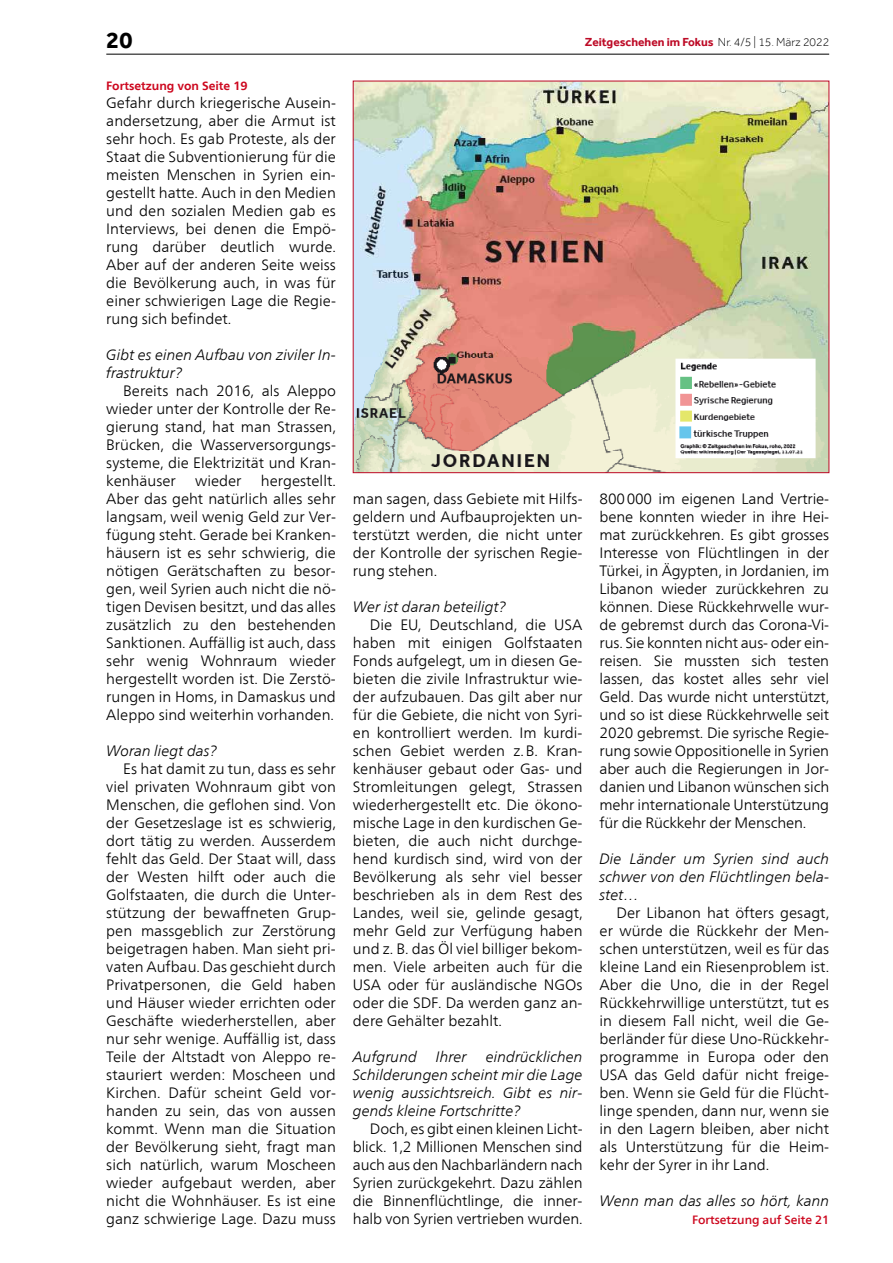
<style>
.page{position:relative;width:893px;height:1263px;background:#fff}
.page>*{position:absolute;margin:0;border:0;box-sizing:border-box;transform-origin:0 0}
.t1{font:700 24px "Effra";color:#000}
.t2{font:300 15px/18px "Frutiger Neue LT Com";color:#000;text-align:justify}
.t3{font:italic 300 15px/18px "Frutiger Neue LT Com";color:#000;text-align:justify}
.t4{font:700 12px "Effra";color:#bd0a26}
.t5{font:700 12px "Frutiger Neue LT Com";color:#cd071e}
.t6{font:500 12px "Frutiger Neue LT Com";color:#cd071e}
.s1{font-weight:300;color:#000}
</style>
<div class="page">
<hr style="left:106px;top:54px;width:723px;height:1px;background:#000">
<img style="left:355px;top:83px;width:472px;height:388px">
<h1 class="t1" style="left:106px;top:26px;width:28px">20</h1>
<p class="t4" style="left:585px;top:35px;width:246px">Zeitgeschehen im Fokus <span class="s1">Nr. 4/5 | 15. März 2022</span></p>
<p class="t5" style="left:106px;top:78px;width:143px">Fortsetzung von Seite 19</p>
<p class="t2" style="left:106px;top:94px;width:231px">Gefahr durch kriegerische Ausein&shy;andersetzung, aber die Armut ist sehr hoch. Es gab Proteste, als der Staat die Subventionierung für die meisten Menschen in Syrien ein&shy;gestellt hatte. Auch in den Medien und den sozialen Medien gab es Interviews, bei denen die Empö&shy;rung darüber deutlich wurde.<br>Aber auf der anderen Seite weiss die Bevölkerung auch, in was für einer schwierigen Lage die Regie&shy;rung sich befindet.</p>
<p class="t3" style="left:106px;top:346px;width:231px">Gibt es einen Aufbau von ziviler In&shy;frastruktur?</p>
<p class="t2" style="left:106px;top:382px;width:231px;text-indent:17px">Bereits nach 2016, als Aleppo wieder unter der Kontrolle der Re&shy;gierung stand, hat man Strassen, Brücken, die Wasserversorgungs&shy;systeme, die Elektrizität und Kran&shy;kenhäuser</p>
<p class="t2" style="left:106px;top:472px;width:231px;text-indent:154px">hergestellt.<br>Aber das geht natürlich alles sehr langsam, weil wenig Geld zur Ver&shy;fügung steht. Gerade bei Kranken&shy;häusern ist es sehr schwierig, die nötigen Gerätschaften zu besor&shy;gen, weil Syrien auch nicht die nö&shy;tigen Devisen besitzt, und das alles zusätzlich zu den bestehenden Sanktionen. Auffällig ist auch, dass sehr wenig Wohnraum wieder hergestellt worden ist. Die Zerstö&shy;rungen in Homs, in Damaskus und Aleppo sind weiterhin vorhanden.</p>
<p class="t3" style="left:106px;top:742px;width:112px">Woran liegt das?</p>
<p class="t2" style="left:106px;top:760px;width:231px;text-indent:17px">Es hat damit zu tun, dass es sehr viel privaten Wohnraum gibt von Menschen, die geflohen sind. Von der Gesetzeslage ist es schwierig, dort tätig zu werden. Ausserdem fehlt das Geld. Der Staat will, dass der Westen hilft oder auch die Golfstaaten, die durch die Unter&shy;stützung der bewaffneten Grup&shy;pen massgeblich zur Zerstörung beigetragen haben. Man sieht pri&shy;vaten Aufbau. Das geschieht durch Privatpersonen, die Geld haben und Häuser wieder errichten oder Geschäfte wiederherstellen, aber nur sehr wenige. Auffällig ist, dass Teile der Altstadt von Aleppo re&shy;stauriert werden: Moscheen und Kirchen. Dafür scheint Geld vor&shy;handen zu sein, das von aussen kommt. Wenn man die Situation der Bevölkerung sieht, fragt man sich natürlich, warum Moscheen wieder aufgebaut werden, aber nicht die Wohnhäuser. Es ist eine ganz schwierige Lage. Dazu muss</p>
<p class="t2" style="left:195px;top:472px;width:48px">wieder</p>
<p class="t2" style="left:353px;top:490px;width:231px">man sagen, dass Gebiete mit Hilfs&shy;geldern und Aufbauprojekten un&shy;terstützt werden, die nicht unter der Kontrolle der syrischen Regie&shy;rung stehen.</p>
<p class="t3" style="left:353px;top:598px;width:154px">Wer ist daran beteiligt?</p>
<p class="t2" style="left:353px;top:616px;width:231px;text-indent:17px">Die EU, Deutschland, die USA haben mit einigen Golfstaaten Fonds aufgelegt, um in diesen Ge&shy;bieten die zivile Infrastruktur wie&shy;der aufzubauen. Das gilt aber nur für die Gebiete, die nicht von Syri&shy;en kontrolliert werden. Im kurdi&shy;schen Gebiet werden z.B. Kran&shy;kenhäuser gebaut oder Gas- und Stromleitungen gelegt, Strassen wiederhergestellt etc. Die ökono&shy;mische Lage in den kurdischen Ge&shy;bieten, die auch nicht durchge&shy;hend kurdisch sind, wird von der Bevölkerung als sehr viel besser beschrieben als in dem Rest des Landes, weil sie, gelinde gesagt, mehr Geld zur Verfügung haben und z. B. das Öl viel billiger bekom&shy;men. Viele arbeiten auch für die USA oder für ausländische NGOs oder die SDF. Da werden ganz an&shy;dere Gehälter bezahlt.</p>
<p class="t3" style="left:353px;top:1048px;width:66px">Aufgrund</p>
<p class="t3" style="left:436px;top:1048px;width:32px">Ihrer</p>
<p class="t3" style="left:353px;top:1048px;width:231px;text-indent:133px">eindrücklichen Schilderungen scheint mir die Lage wenig aussichtsreich. Gibt es nir&shy;gends kleine Fortschritte?</p>
<p class="t2" style="left:353px;top:1120px;width:231px;text-indent:17px">Doch, es gibt einen kleinen Licht&shy;blick. 1,2 Millionen Menschen sind auch aus den Nachbarländern nach Syrien zurückgekehrt. Dazu zählen die Binnenflüchtlinge, die inner&shy;halb von Syrien vertrieben wurden.</p>
<p class="t2" style="left:600px;top:490px;width:231px">800000 im eigenen Land Vertrie&shy;bene konnten wieder in ihre Hei&shy;mat zurückkehren. Es gibt grosses Interesse von Flüchtlingen in der Türkei, in Ägypten, in Jordanien, im Libanon wieder zurückkehren zu können. Diese Rückkehrwelle wur&shy;de gebremst durch das Corona-Vi&shy;rus. Sie konnten nicht aus- oder ein&shy;reisen. Sie mussten sich testen lassen, das kostet alles sehr viel Geld. Das wurde nicht unterstützt, und so ist diese Rückkehrwelle seit 2020 gebremst. Die syrische Regie&shy;rung sowie Oppositionelle in Syrien aber auch die Regierungen in Jor&shy;danien und Libanon wünschen sich mehr internationale Unterstützung für die Rückkehr der Menschen.</p>
<p class="t3" style="left:600px;top:850px;width:231px">Die Länder um Syrien sind auch schwer von den Flüchtlingen bela&shy;stet…</p>
<p class="t2" style="left:600px;top:904px;width:231px;text-indent:17px">Der Libanon hat öfters gesagt, er würde die Rückkehr der Men&shy;schen unterstützen, weil es für das kleine Land ein Riesenproblem ist.<br>Aber die Uno, die in der Regel Rückkehrwillige unterstützt, tut es in diesem Fall nicht, weil die Ge&shy;berländer für diese Uno-Rückkehr&shy;programme in Europa oder den USA das Geld dafür nicht freige&shy;ben. Wenn sie Geld für die Flücht&shy;linge spenden, dann nur, wenn sie in den Lagern bleiben, aber nicht als Unterstützung für die Heim&shy;kehr der Syrer in ihr Land.</p>
<p class="t3" style="left:600px;top:1192px;width:231px">Wenn man das alles so hört, kann</p>
<p class="t6" style="left:692px;top:1212px;width:139px">Fortsetzung auf Seite 21</p>
</div>
